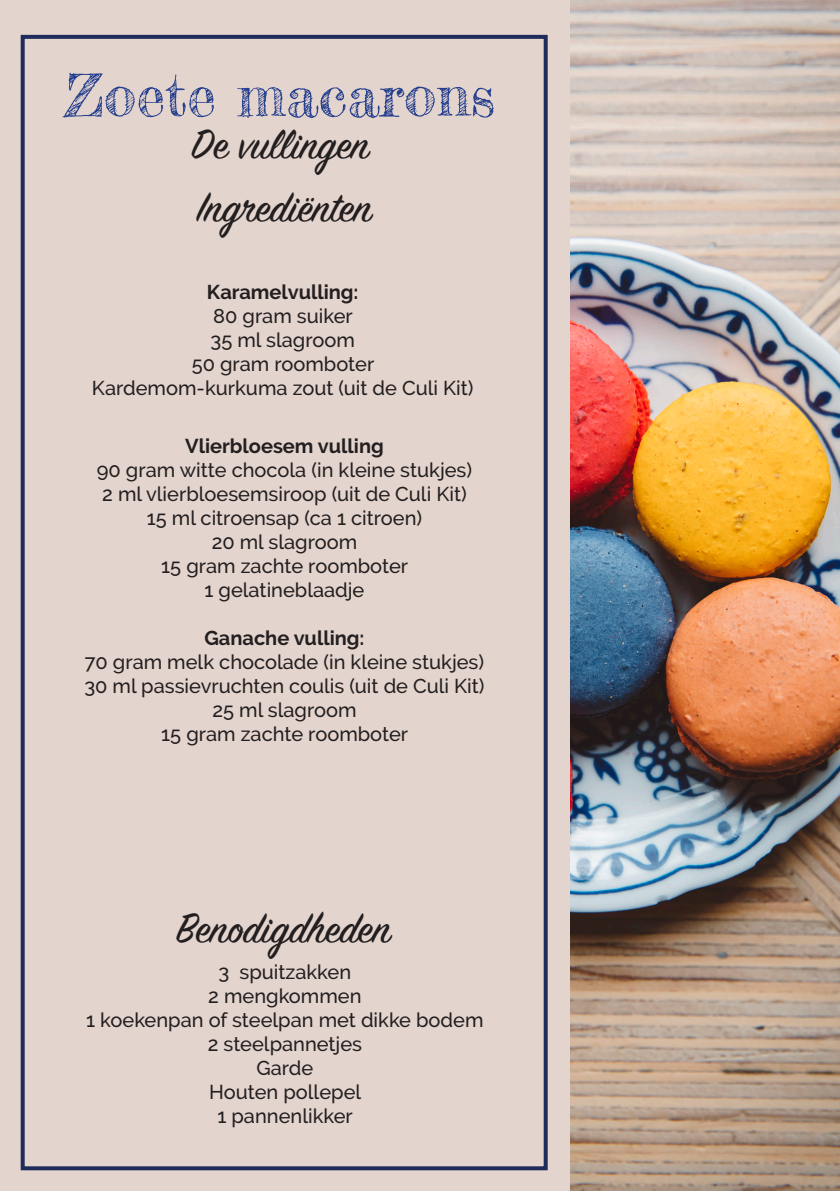
<style>
.page{position:relative;width:840px;height:1191px;background:#fff}
.page>*{position:absolute;margin:0;border:0;box-sizing:border-box;transform-origin:0 0}
.t1{font:58px "Frederickathe Great";color:#253f8e}
.t2{font:46px "Sign Painter House Script";color:#231f20}
.t3{font:500 20px/24px "Raleway";color:#231f20;text-align:center}
.t4{font:700 20px "Raleway";color:#231f20}
.s1{font-weight:700}
</style>
<div class="page">
<img style="left:568px;top:0;width:271px;height:1191px">
<div style="left:0;top:0;width:568px;height:1191px;background:#e3d4cd"></div>
<div style="left:21px;top:35px;width:526px;height:1135px;border:4px solid #1f2b5a"></div>
<p class="t1" style="left:65px;top:60px;width:431px">Zoete macarons</p>
<p class="t2" style="left:191px;top:116px;width:179px">De vullingen</p>
<p class="t2" style="left:197px;top:179px;width:176px">Ingrediënten</p>
<p class="t4" style="left:207px;top:281px;width:153px">Karamelvulling:</p>
<p class="t3" style="left:92px;top:304px;width:383px">80 gram suiker<br>35 ml slagroom<br>50 gram roomboter<br>Kardemom-kurkuma zout (uit de Culi Kit)</p>
<p class="t3" style="left:97px;top:434px;width:376px"><span class="s1">Vlierbloesem vulling<br></span>90 gram witte chocola (in kleine stukjes)<br>2 ml vlierbloesemsiroop (uit de Culi Kit)</p>
<p class="t3" style="left:147px;top:506px;width:277px">15 ml citroensap (ca 1 citroen)</p>
<p class="t3" style="left:212px;top:530px;width:147px">20 ml slagroom</p>
<p class="t3" style="left:161px;top:554px;width:248px">15 gram zachte roomboter</p>
<p class="t3" style="left:204px;top:578px;width:161px">1 gelatineblaadje</p>
<p class="t4" style="left:204px;top:626px;width:161px">Ganache vulling:</p>
<p class="t3" style="left:85px;top:650px;width:400px">70 gram melk chocolade (in kleine stukjes)</p>
<p class="t3" style="left:84px;top:674px;width:401px">30 ml passievruchten coulis (uit de Culi Kit)</p>
<p class="t3" style="left:161px;top:698px;width:248px">25 ml slagroom<br>15 gram zachte roomboter</p>
<p class="t2" style="left:176px;top:899px;width:216px">Benodigdheden</p>
<p class="t3" style="left:218px;top:960px;width:134px">3 spuitzakken</p>
<p class="t3" style="left:208px;top:984px;width:155px">2 mengkommen</p>
<p class="t3" style="left:86px;top:1008px;width:398px">1 koekenpan of steelpan met dikke bodem</p>
<p class="t3" style="left:207px;top:1032px;width:156px">2 steelpannetjes</p>
<p class="t3" style="left:256px;top:1056px;width:58px">Garde</p>
<p class="t3" style="left:209px;top:1080px;width:153px">Houten pollepel<br>1 pannenlikker</p>
</div>
